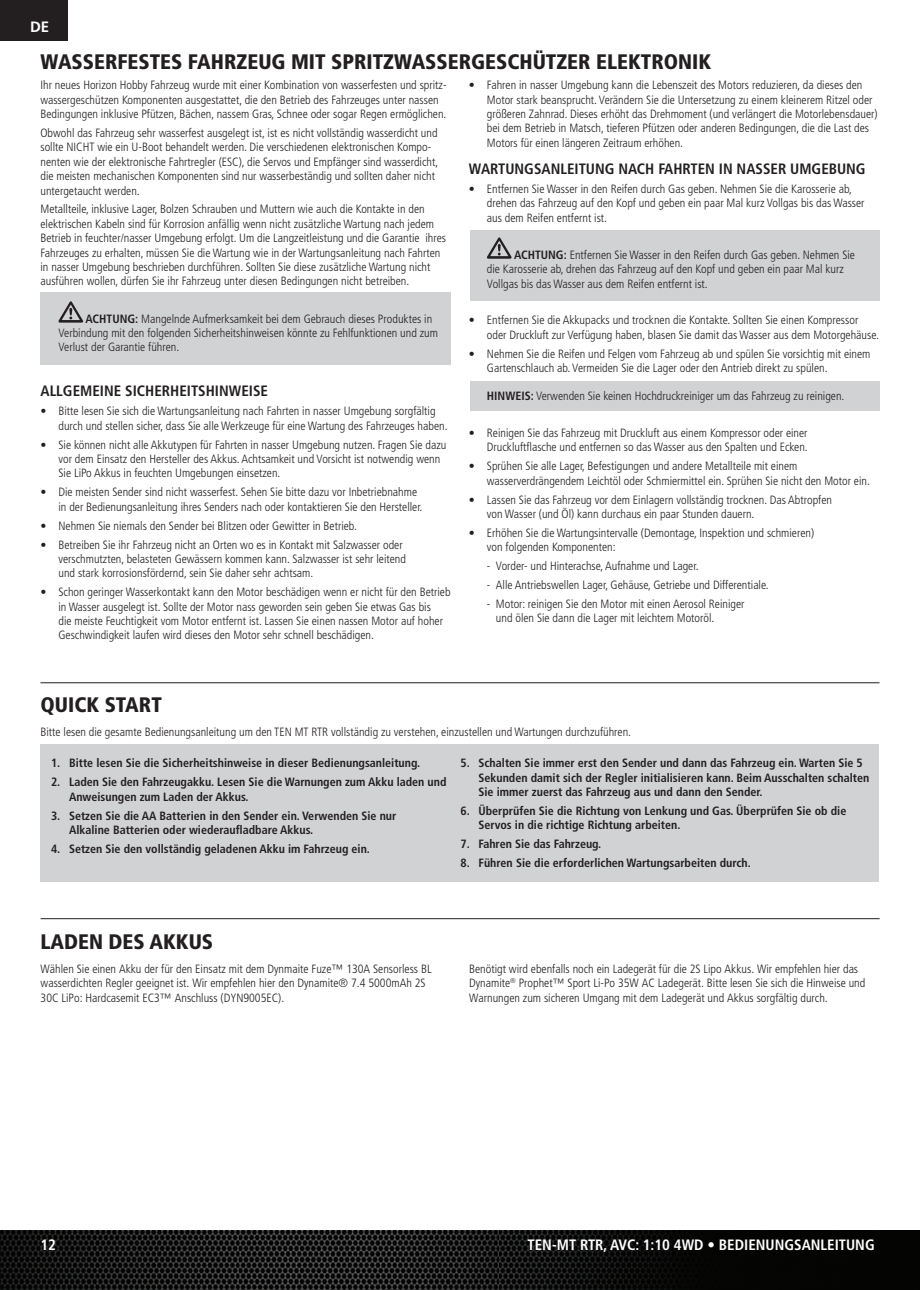
<style>
.page{position:relative;width:920px;height:1290px;background:#fff}
.page>*{position:absolute;margin:0;border:0;box-sizing:border-box;transform-origin:0 0}
.t1{font:900 condensed 21px "Frutiger LT Std";color:#231f20}
.subheader{font:700 condensed 15px "Frutiger LT Std";color:#231f20}
.t2{font:700 condensed 15px "Frutiger LT Std";color:#fff}
.t3{font:700 15px "Frutiger LT Std";color:#fff}
.Body{font:300 condensed 12px/14.4px "Frutiger LT Std";color:#231f20}
.warnings{font:300 condensed 12px/14.4px "Frutiger LT Std";color:#231f20}
.t4{font:700 condensed 12px/14.4px "Frutiger LT Std";color:#231f20}
.s1{font-weight:700}
</style>
<div class="page">
<img style="left:0;top:1230px;width:920px;height:60px">
<div style="left:470px;top:381px;width:409px;height:29px;background:#d1d2d4"></div>
<div style="left:470px;top:230px;width:409px;height:70px;background:#d1d2d4"></div>
<div style="left:40px;top:292px;width:411px;height:72px;background:#d1d2d4"></div>
<svg style="left:58px;top:301px;width:25px;height:22px"></svg>
<svg style="left:487px;top:237px;width:25px;height:22px"></svg>
<div style="left:41px;top:745px;width:838px;height:137px;background:#d1d2d4"></div>
<hr style="left:40px;top:682px;width:839px;height:1px;background:#231f20">
<hr style="left:41px;top:918px;width:839px;height:1px;background:#231f20">
<div style="left:0;top:0;width:68px;height:40px;background:#231f20"></div>
<p class="t3" style="left:30px;top:18px;width:21px">DE</p>
<p class="t1" style="left:40px;top:49px;width:672px">WASSERFESTES FAHRZEUG MIT SPRITZWASSERGESCHÜTZER ELEKTRONIK</p>
<p class="Body" style="left:40px;top:78px;width:408px">Ihr neues Horizon Hobby Fahrzeug wurde mit einer Kombination von wasserfesten und spritz&shy;wassergeschützen Komponenten ausgestattet, die den Betrieb des Fahrzeuges unter nassen<br>Bedingungen inklusive Pfützen, Bächen, nassem Gras, Schnee oder sogar Regen ermöglichen.</p>
<p class="Body" style="left:40px;top:126px;width:399px">Obwohl das Fahrzeug sehr wasserfest ausgelegt ist, ist es nicht vollständig wasserdicht und sollte NICHT wie ein U-Boot behandelt werden. Die verschiedenen elektronischen Kompo&shy;nenten wie der elektronische Fahrtregler (ESC), die Servos und Empfänger sind wasserdicht, die meisten mechanischen Komponenten sind nur wasserbeständig und sollten daher nicht untergetaucht werden.</p>
<p class="Body" style="left:40px;top:202px;width:407px">Metallteile, inklusive Lager, Bolzen Schrauben und Muttern wie auch die Kontakte in den elektrischen Kabeln sind für Korrosion anfällig wenn nicht zusätzliche Wartung nach jedem Betrieb in feuchter/nasser Umgebung erfolgt. Um die Langzeitleistung und die Garantie ihres Fahrzeuges zu erhalten, müssen Sie die Wartung wie in der Wartungsanleitung nach Fahrten in nasser Umgebung beschrieben durchführen. Sollten Sie diese zusätzliche Wartung nicht ausführen wollen, dürfen Sie ihr Fahrzeug unter diesen Bedingungen nicht betreiben.</p>
<p class="warnings" style="left:58px;top:311px;width:381px;text-indent:27px"><span class="s1">ACHTUNG:</span> Mangelnde Aufmerksamkeit bei dem Gebrauch dieses Produktes in<br>Verbindung mit den folgenden Sicherheitshinweisen könnte zu Fehlfunktionen und zum<br>Verlust der Garantie führen.</p>
<p class="subheader" style="left:40px;top:382px;width:229px">ALLGEMEINE SICHERHEITSHINWEISE</p>
<p class="Body" style="left:58px;top:404px;width:391px;text-indent:-18px">• Bitte lesen Sie sich die Wartungsanleitung nach Fahrten in nasser Umgebung sorgfältig durch und stellen sicher, dass Sie alle Werkzeuge für eine Wartung des Fahrzeuges haben.</p>
<p class="Body" style="left:58px;top:437px;width:389px;text-indent:-18px">• Sie können nicht alle Akkutypen für Fahrten in nasser Umgebung nutzen. Fragen Sie dazu vor dem Einsatz den Hersteller des Akkus. Achtsamkeit und Vorsicht ist notwendig wenn<br>Sie LiPo Akkus in feuchten Umgebungen einsetzen.</p>
<p class="Body" style="left:58px;top:485px;width:365px;text-indent:-18px">• Die meisten Sender sind nicht wasserfest. Sehen Sie bitte dazu vor Inbetriebnahme in der Bedienungsanleitung ihres Senders nach oder kontaktieren Sie den Hersteller.</p>
<p class="Body" style="left:40px;top:518px;width:318px">• Nehmen Sie niemals den Sender bei Blitzen oder Gewitter in Betrieb.</p>
<p class="Body" style="left:58px;top:537px;width:349px;text-indent:-18px">• Betreiben Sie ihr Fahrzeug nicht an Orten wo es in Kontakt mit Salzwasser oder verschmutzten, belasteten Gewässern kommen kann. Salzwasser ist sehr leitend und stark korrosionsfördernd, sein Sie daher sehr achtsam.</p>
<p class="Body" style="left:58px;top:585px;width:394px;text-indent:-18px">• Schon geringer Wasserkontakt kann den Motor beschädigen wenn er nicht für den Betrieb in Wasser ausgelegt ist. Sollte der Motor nass geworden sein geben Sie etwas Gas bis<br>die meiste Feuchtigkeit vom Motor entfernt ist. Lassen Sie einen nassen Motor auf hoher Geschwindigkeit laufen wird dieses den Motor sehr schnell beschädigen.</p>
<p class="Body" style="left:487px;top:78px;width:392px;text-indent:-18px">• Fahren in nasser Umgebung kann die Lebenszeit des Motors reduzieren, da dieses den Motor stark beansprucht. Verändern Sie die Untersetzung zu einem kleinerem Ritzel oder größeren Zahnrad. Dieses erhöht das Drehmoment (und verlängert die Motorlebensdauer) bei dem Betrieb in Matsch, tieferen Pfützen oder anderen Bedingungen, die die Last des Motors für einen längeren Zeitraum erhöhen.</p>
<p class="subheader" style="left:469px;top:160px;width:398px">WARTUNGSANLEITUNG NACH FAHRTEN IN NASSER UMGEBUNG</p>
<p class="Body" style="left:487px;top:182px;width:379px;text-indent:-18px">• Entfernen Sie Wasser in den Reifen durch Gas geben. Nehmen Sie die Karosserie ab, drehen das Fahrzeug auf den Kopf und geben ein paar Mal kurz Vollgas bis das Wasser aus dem Reifen entfernt ist.</p>
<p class="warnings" style="left:487px;top:247px;width:370px;text-indent:27px"><span class="s1">ACHTUNG:</span> Entfernen Sie Wasser in den Reifen durch Gas geben. Nehmen Sie die Karosserie ab, drehen das Fahrzeug auf den Kopf und geben ein paar Mal kurz<br>Vollgas bis das Wasser aus dem Reifen entfernt ist.</p>
<p class="Body" style="left:487px;top:313px;width:393px;text-indent:-18px">• Entfernen Sie die Akkupacks und trocknen die Kontakte. Sollten Sie einen Kompressor oder Druckluft zur Verfügung haben, blasen Sie damit das Wasser aus dem Motorgehäuse.</p>
<p class="Body" style="left:487px;top:346px;width:385px;text-indent:-18px">• Nehmen Sie die Reifen und Felgen vom Fahrzeug ab und spülen Sie vorsichtig mit einem<br>Gartenschlauch ab. Vermeiden Sie die Lager oder den Antrieb direkt zu spülen.</p>
<p class="warnings" style="left:487px;top:389px;width:359px"><span class="s1">HINWEIS:</span> Verwenden Sie keinen Hochdruckreiniger um das Fahrzeug zu reinigen.</p>
<p class="Body" style="left:469px;top:426px;width:340px;text-align:right">• Reinigen Sie das Fahrzeug mit Druckluft aus einem Kompressor oder einer<br>Druckluftflasche und entfernen so das Wasser aus den Spalten und Ecken.</p>
<p class="Body" style="left:487px;top:459px;width:384px;text-indent:-18px">• Sprühen Sie alle Lager, Befestigungen und andere Metallteile mit einem wasserverdrängendem Leichtöl oder Schmiermittel ein. Sprühen Sie nicht den Motor ein.</p>
<p class="Body" style="left:487px;top:492px;width:347px;text-indent:-18px">• Lassen Sie das Fahrzeug vor dem Einlagern vollständig trocknen. Das Abtropfen von Wasser (und Öl) kann durchaus ein paar Stunden dauern.</p>
<p class="Body" style="left:487px;top:526px;width:329px;text-indent:-18px">• Erhöhen Sie die Wartungsintervalle (Demontage, Inspektion und schmieren) von folgenden Komponenten:</p>
<p class="Body" style="left:487px;top:559px;width:213px">- Vorder- und Hinterachse, Aufnahme und Lager.</p>
<p class="Body" style="left:487px;top:578px;width:283px">- Alle Antriebswellen Lager, Gehäuse, Getriebe und Differentiale.</p>
<p class="Body" style="left:496px;top:597px;width:250px;text-indent:-9px">- Motor: reinigen Sie den Motor mit einen Aerosol Reiniger und ölen Sie dann die Lager mit leichtem Motoröl.</p>
<p class="t1" style="left:40px;top:692px;width:123px">QUICK START</p>
<p class="Body" style="left:40px;top:725px;width:592px">Bitte lesen die gesamte Bedienungsanleitung um den TEN MT RTR vollständig zu verstehen, einzustellen und Wartungen durchzuführen.</p>
<p class="t4" style="left:51px;top:756px;width:371px">1. Bitte lesen Sie die Sicherheitshinweise in dieser Bedienungsanleitung.</p>
<p class="t4" style="left:69px;top:775px;width:379px;text-indent:-18px">2. Laden Sie den Fahrzeugakku. Lesen Sie die Warnungen zum Akku laden und<br>Anweisungen zum Laden der Akkus.</p>
<p class="t4" style="left:69px;top:808px;width:329px;text-indent:-18px">3. Setzen Sie die AA Batterien in den Sender ein. Verwenden Sie nur<br>Alkaline Batterien oder wiederaufladbare Akkus.</p>
<p class="t4" style="left:51px;top:841px;width:321px">4. Setzen Sie den vollständig geladenen Akku im Fahrzeug ein.</p>
<p class="t4" style="left:478px;top:756px;width:392px;text-indent:-18px">5. Schalten Sie immer erst den Sender und dann das Fahrzeug ein. Warten Sie 5<br>Sekunden damit sich der Regler initialisieren kann. Beim Ausschalten schalten<br>Sie immer zuerst das Fahrzeug aus und dann den Sender.</p>
<p class="t4" style="left:478px;top:804px;width:369px;text-indent:-18px">6. Überprüfen Sie die Richtung von Lenkung und Gas. Überprüfen Sie ob die<br>Servos in die richtige Richtung arbeiten.</p>
<p class="t4" style="left:460px;top:837px;width:142px">7. Fahren Sie das Fahrzeug.</p>
<p class="t4" style="left:460px;top:856px;width:292px">8. Führen Sie die erforderlichen Wartungsarbeiten durch.</p>
<p class="t1" style="left:40px;top:929px;width:174px">LADEN DES AKKUS</p>
<p class="warnings" style="left:41px;top:962px;width:393px">Wählen Sie einen Akku der für den Einsatz mit dem Dynmaite Fuze™ 130A Sensorless BL wasserdichten Regler geeignet ist. Wir empfehlen hier den Dynamite® 7.4 5000mAh 2S<br>30C LiPo: Hardcasemit EC3™ Anschluss (DYN9005EC).</p>
<p class="warnings" style="left:469px;top:962px;width:398px">Benötigt wird ebenfalls noch ein Ladegerät für die 2S Lipo Akkus. Wir empfehlen hier das<br>Dynamite<sup>®</sup> Prophet™ Sport Li-Po 35W AC Ladegerät. Bitte lesen Sie sich die Hinweise und<br>Warnungen zum sicheren Umgang mit dem Ladegerät und Akkus sorgfältig durch.</p>
<p class="t2" style="left:40px;top:1236px;width:17px">12</p>
<p class="t2" style="left:528px;top:1236px;width:349px">TEN-MT RTR, AVC: 1:10 4WD • BEDIENUNGSANLEITUNG</p>
</div>
